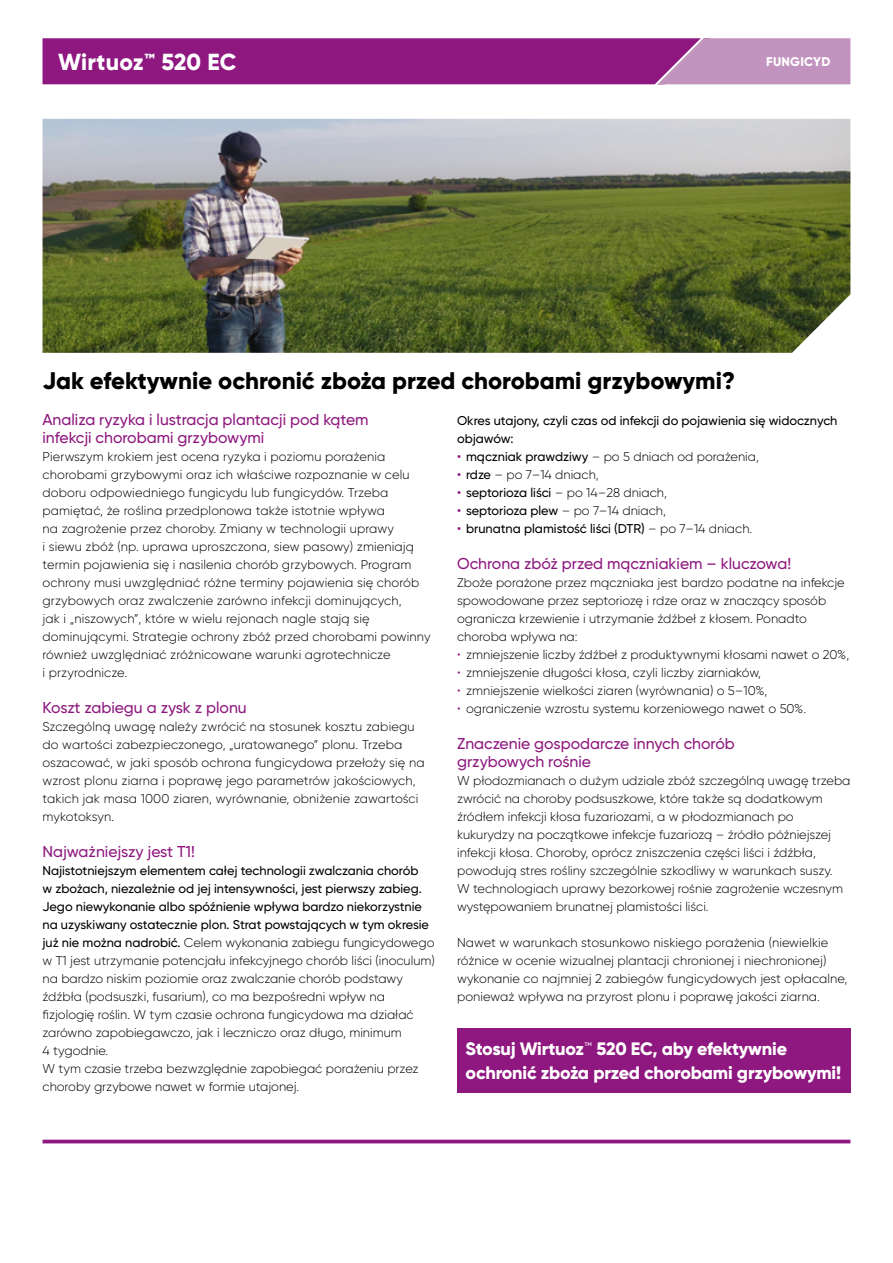
<style>
.page{position:relative;width:893px;height:1263px;background:#fff}
.page>*{position:absolute;margin:0;border:0;box-sizing:border-box;transform-origin:0 0}
.t1{font:800 24px "Gilroy";color:#000}
.t2{font:800 23.25px "Gilroy";letter-spacing:.005em;color:#fff}
.t3{font:800 18px/24px "Gilroy";letter-spacing:-.01em;color:#fff}
.t4{font:500 15.75px/18px "Gilroy";color:#8e187f}
.t5{font:300 12.75px/18px "Gilroy";color:#000}
.t6{font:500 12.75px/18px "Gilroy";color:#000}
.t7{font:800 12.6px "Gilroy";letter-spacing:.02em;color:#fff}
.s1{font-weight:500}
.s2{font-weight:500;color:#8e187f}
.s3{color:#8e187f}
.s4{font-weight:300}
</style>
<div class="page">
<hr style="left:43px;top:1140px;width:807px;height:3px;background:#8e187f">
<svg style="left:43px;top:38px;width:807px;height:47px;background:#9b368e"></svg>
<div style="left:457px;top:1028px;width:393px;height:65px;background:#8e187f"></div>
<img style="left:43px;top:119px;width:807px;height:234px">
<h2 class="t2" style="left:58px;top:47px;width:180px">Wirtuoz™ 520 EC</h2>
<p class="t7" style="left:766px;top:53px;width:66px">FUNGICYD</p>
<h1 class="t1" style="left:43px;top:365px;width:694px">Jak efektywnie ochronić zboża przed chorobami grzybowymi?</h1>
<p class="t4" style="left:43px;top:410px;width:328px">Analiza ryzyka i lustracja plantacji pod kątem infekcji chorobami grzybowymi</p>
<p class="t5" style="left:43px;top:447px;width:389px">Pierwszym krokiem jest ocena ryzyka i poziomu porażenia chorobami grzybowymi oraz ich właściwe rozpoznanie w celu doboru odpowiedniego fungicydu lub fungicydów. Trzeba pamiętać, że roślina przedplonowa także istotnie wpływa<br>na zagrożenie przez choroby. Zmiany w technologii uprawy<br>i siewu zbóż (np. uprawa uproszczona, siew pasowy) zmieniają termin pojawienia się i nasilenia chorób grzybowych. Program ochrony musi uwzględniać różne terminy pojawienia się chorób grzybowych oraz zwalczenie zarówno infekcji dominujących,<br>jak i „niszowych”, które w wielu rejonach nagle stają się dominującymi. Strategie ochrony zbóż przed chorobami powinny również uwzględniać zróżnicowane warunki agrotechnicze<br>i przyrodnicze.</p>
<p class="t4" style="left:43px;top:698px;width:206px">Koszt zabiegu a zysk z plonu</p>
<p class="t5" style="left:43px;top:717px;width:384px">Szczególną uwagę należy zwrócić na stosunek kosztu zabiegu do wartości zabezpieczonego, „uratowanego” plonu. Trzeba oszacować, w jaki sposób ochrona fungicydowa przełoży się na wzrost plonu ziarna i poprawę jego parametrów jakościowych, takich jak masa 1000 ziaren, wyrównanie, obniżenie zawartości mykotoksyn.</p>
<p class="t4" style="left:43px;top:842px;width:154px">Najważniejszy jest T1!</p>
<p class="t5" style="left:43px;top:861px;width:394px"><span class="s1">Najistotniejszym elementem całej technologii zwalczania chorób<br>w zbożach, niezależnie od jej intensywności, jest pierwszy zabieg.<br>Jego niewykonanie albo spóźnienie wpływa bardzo niekorzystnie na uzyskiwany ostatecznie plon. Strat powstających w tym okresie już nie można nadrobić.</span> Celem wykonania zabiegu fungicydowego w T1 jest utrzymanie potencjału infekcyjnego chorób liści (inoculum) na bardzo niskim poziomie oraz zwalczanie chorób podstawy źdźbła (podsuszki, fusarium), co ma bezpośredni wpływ na fizjologię roślin. W tym czasie ochrona fungicydowa ma działać zarówno zapobiegawczo, jak i leczniczo oraz długo, minimum<br>4 tygodnie.<br>W tym czasie trzeba bezwzględnie zapobiegać porażeniu przez choroby grzybowe nawet w formie utajonej.</p>
<p class="t6" style="left:457px;top:411px;width:382px">Okres utajony, czyli czas od infekcji do pojawienia się widocznych objawów:</p>
<p class="t5" style="left:457px;top:447px;width:303px"><span class="s2">•</span> <span class="s1">mączniak prawdziwy</span> – po 5 dniach od porażenia,</p>
<p class="t5" style="left:457px;top:465px;width:143px"><span class="s2">•</span> <span class="s1">rdze</span> – po 7–14 dniach,</p>
<p class="t6" style="left:457px;top:483px;width:211px"><span class="s3">•</span> septorioza liści <span class="s4">– po 14–28 dniach,</span></p>
<p class="t6" style="left:457px;top:501px;width:210px"><span class="s3">•</span> septorioza plew <span class="s4">– po 7–14 dniach,</span></p>
<p class="t6" style="left:457px;top:519px;width:297px"><span class="s3">•</span> brunatna plamistość liści (DTR) <span class="s4">– po 7–14 dniach.</span></p>
<p class="t4" style="left:457px;top:554px;width:336px">Ochrona zbóż przed mączniakiem – kluczowa!</p>
<p class="t5" style="left:457px;top:573px;width:389px">Zboże porażone przez mączniaka jest bardzo podatne na infekcje spowodowane przez septoriozę i rdze oraz w znaczący sposób ogranicza krzewienie i utrzymanie źdźbeł z kłosem. Ponadto choroba wpływa na:</p>
<p class="t5" style="left:457px;top:645px;width:394px"><span class="s3">•</span> zmniejszenie liczby źdźbeł z produktywnymi kłosami nawet o 20%,</p>
<p class="t5" style="left:457px;top:663px;width:305px"><span class="s3">•</span> zmniejszenie długości kłosa, czyli liczby ziarniaków,</p>
<p class="t5" style="left:457px;top:681px;width:312px"><span class="s3">•</span> zmniejszenie wielkości ziaren (wyrównania) o 5–10%,</p>
<p class="t5" style="left:457px;top:699px;width:350px"><span class="s3">•</span> ograniczenie wzrostu systemu korzeniowego nawet o 50%.</p>
<p class="t4" style="left:457px;top:734px;width:279px">Znaczenie gospodarcze innych chorób grzybowych rośnie</p>
<p class="t5" style="left:457px;top:771px;width:395px">W płodozmianach o dużym udziale zbóż szczególną uwagę trzeba zwrócić na choroby podsuszkowe, które także są dodatkowym źródłem infekcji kłosa fuzariozami, a w płodozmianach po kukurydzy na początkowe infekcje fuzariozą – źródło późniejszej infekcji kłosa. Choroby, oprócz zniszczenia części liści i źdźbła, powodują stres rośliny szczególnie szkodliwy w warunkach suszy.<br>W technologiach uprawy bezorkowej rośnie zagrożenie wczesnym występowaniem brunatnej plamistości liści.</p>
<p class="t5" style="left:457px;top:933px;width:392px">Nawet w warunkach stosunkowo niskiego porażenia (niewielkie różnice w ocenie wizualnej plantacji chronionej i niechronionej) wykonanie co najmniej 2 zabiegów fungicydowych jest opłacalne, ponieważ wpływa na przyrost plonu i poprawę jakości ziarna.</p>
<h3 class="t3" style="left:466px;top:1036px;width:377px">Stosuj Wirtuoz<span class="s4">™</span> 520 EC, aby efektywnie ochronić zboża przed chorobami grzybowymi!</h3>
</div>
